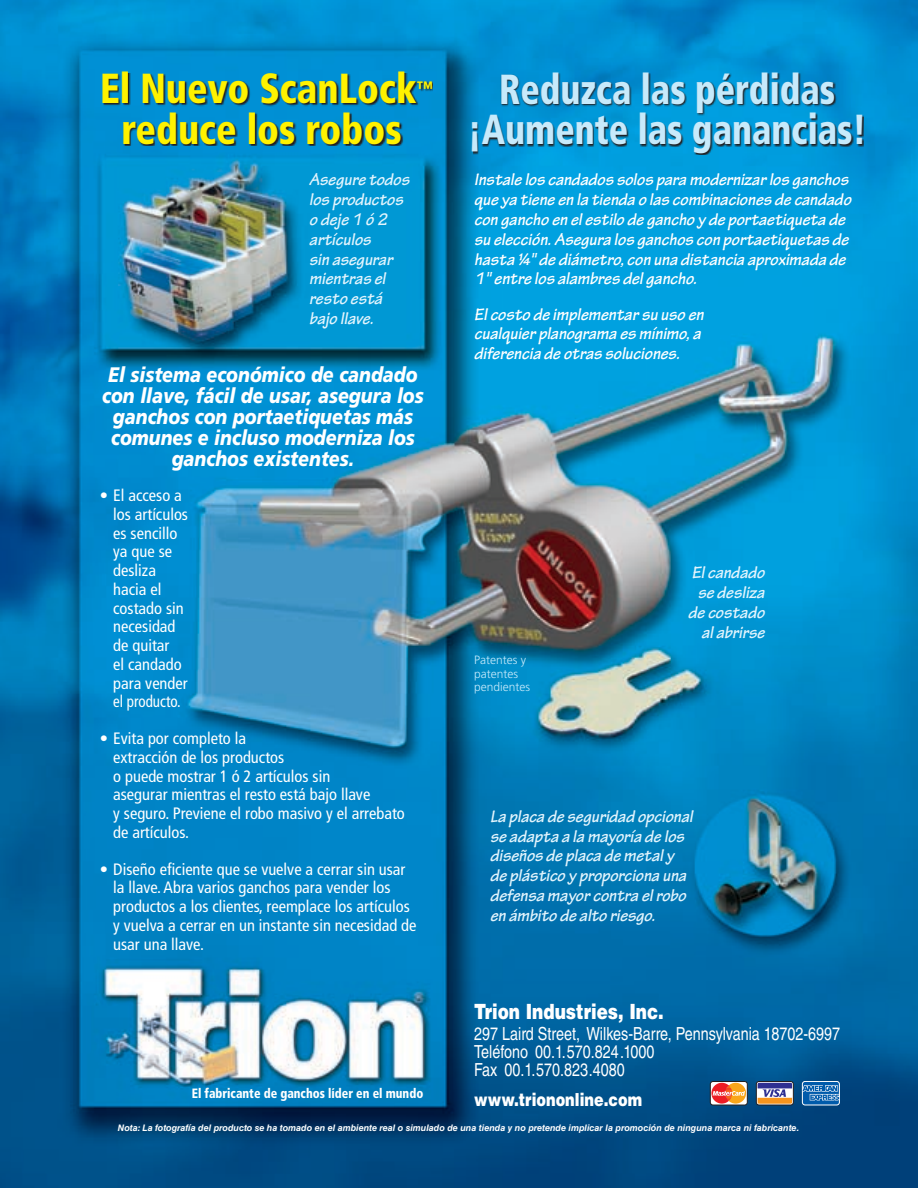
<style>
.page{position:relative;width:918px;height:1188px;background:#fff}
.page>*{position:absolute;margin:0;border:0;box-sizing:border-box;transform-origin:0 0}
.t1{font:900 condensed 42px/40.5px "Frutiger";color:#c7eafb;text-align:center;scale:.86 1}
.t2{font:900 condensed 42px "Frutiger";color:#fff200;scale:.91 1}
.t3{font:italic 900 21px/21px "Frutiger";color:#fff;text-align:center;scale:.85 1}
.t4{font:900 21px "Helvetica LT Std";color:#fff;scale:.8 1}
.t5{font:italic 700 18px/19.8px "Tekton Pro";color:#fff}
.t6{font:italic 700 18px/19.8px "Tekton Pro";color:#e2f4fd}
.t7{font:18px/18px "Helvetica LT Std";color:#fff;scale:.8 1}
.t8{font:900 18px "Helvetica LT Std";color:#fff;scale:.8 1}
.t9{font:900 condensed 18px "Frutiger";color:#fff200;scale:.91 1}
.t10{font:condensed 16.5px/18.8px "Frutiger";color:#fff}
.t11{font:900 condensed 13.5px "Frutiger";color:#fff;scale:.9 1}
.t12{font:300 12px/13.5px "Frutiger";color:#c7eafb}
.t13{font:italic 700 9px "Helvetica LT Std";color:#fff}
</style>
<div class="page">
<img style="left:0;top:0;width:918px;height:1188px">
<div style="left:710px;top:1081px;width:37px;height:24px;border:1px solid #231f20;border-radius:3px"></div>
<svg style="left:711px;top:1083px;width:34px;height:21px"></svg>
<div style="left:756px;top:1081px;width:37px;height:24px;border:1px solid #231f20;border-radius:3px"></div>
<svg style="left:758px;top:1083px;width:34px;height:21px"></svg>
<svg style="left:802px;top:1081px;width:37px;height:24px"></svg>
<div style="left:802px;top:1081px;width:38px;height:24px;border:1px solid #fff;border-radius:3px"></div>
<svg style="left:803px;top:1085px;width:36px;height:15px"></svg>
<svg style="left:104px;top:73px;width:329px;height:72px;background:#0b6b9a"></svg>
<svg style="left:473px;top:73px;width:391px;height:81px;background:#0a719f"></svg>
<h1 class="t2" style="left:100px;top:63px;width:349px">El Nuevo ScanLock</h1>
<p class="t9" style="left:417px;top:77px;width:20px">™</p>
<h1 class="t2" style="left:121px;top:104px;width:310px">reduce los robos</h1>
<p class="t6" style="left:309px;top:170px;width:102px">Asegure todos los productos o deje 1 ó 2 artículos<br>sin asegurar mientras el resto está bajo llave.</p>
<p class="t3" style="left:102px;top:363px;width:380px">El sistema económico de candado con llave, fácil de usar, asegura los ganchos con portaetiquetas más comunes e incluso moderniza los ganchos existentes.</p>
<p class="t10" style="left:113px;top:486px;width:76px;text-indent:-13px">• El acceso a los artículos es sencillo ya que se desliza hacia el costado sin necesidad de quitar<br>el candado para vender el producto.</p>
<p class="t10" style="left:113px;top:729px;width:293px;text-indent:-13px">• Evita por completo la<br>extracción de los productos<br>o puede mostrar 1 ó 2 artículos sin<br>asegurar mientras el resto está bajo llave<br>y seguro. Previene el robo masivo y el arrebato de artículos.</p>
<p class="t10" style="left:113px;top:860px;width:305px;text-indent:-13px">• Diseño eficiente que se vuelve a cerrar sin usar la llave. Abra varios ganchos para vender los productos a los clientes, reemplace los artículos y vuelva a cerrar en un instante sin necesidad de usar una llave.</p>
<p class="t11" style="left:192px;top:1085px;width:259px">El fabricante de ganchos líder en el mundo</p>
<h1 class="t1" style="left:468px;top:69px;width:465px">Reduzca las pérdidas ¡Aumente las ganancias!</h1>
<p class="t5" style="left:474px;top:170px;width:378px">Instale los candados solos para modernizar los ganchos que ya tiene en la tienda o las combinaciones de candado con gancho en el estilo de gancho y de portaetiqueta de su elección. Asegura los ganchos con portaetiquetas de hasta ¼" de diámetro, con una distancia aproximada de 1" entre los alambres del gancho.</p>
<p class="t5" style="left:474px;top:304px;width:231px">El costo de implementar su uso en cualquier planograma es mínimo, a diferencia de otras soluciones.</p>
<p class="t12" style="left:474px;top:653px;width:58px">Patentes y patentes pendientes</p>
<p class="t6" style="left:688px;top:563px;width:78px;text-align:right">El candado se desliza de costado al abrirse</p>
<p class="t6" style="left:490px;top:806px;width:204px">La placa de seguridad opcional se adapta a la mayoría de los diseños de placa de metal y de plástico y proporciona una defensa mayor contra el robo en ámbito de alto riesgo.</p>
<p class="t4" style="left:474px;top:998px;width:239px">Trion Industries, Inc.</p>
<p class="t7" style="left:474px;top:1025px;width:459px">297 Laird Street, Wilkes-Barre, Pennsylvania 18702-6997<br>Teléfono 00.1.570.824.1000<br>Fax 00.1.570.823.4080</p>
<p class="t8" style="left:474px;top:1088px;width:211px">www.triononline.com</p>
<p class="t13" style="left:118px;top:1123px;width:683px">Nota: La fotografía del producto se ha tomado en el ambiente real o simulado de una tienda y no pretende implicar la promoción de ninguna marca ni fabricante.</p>
</div>
